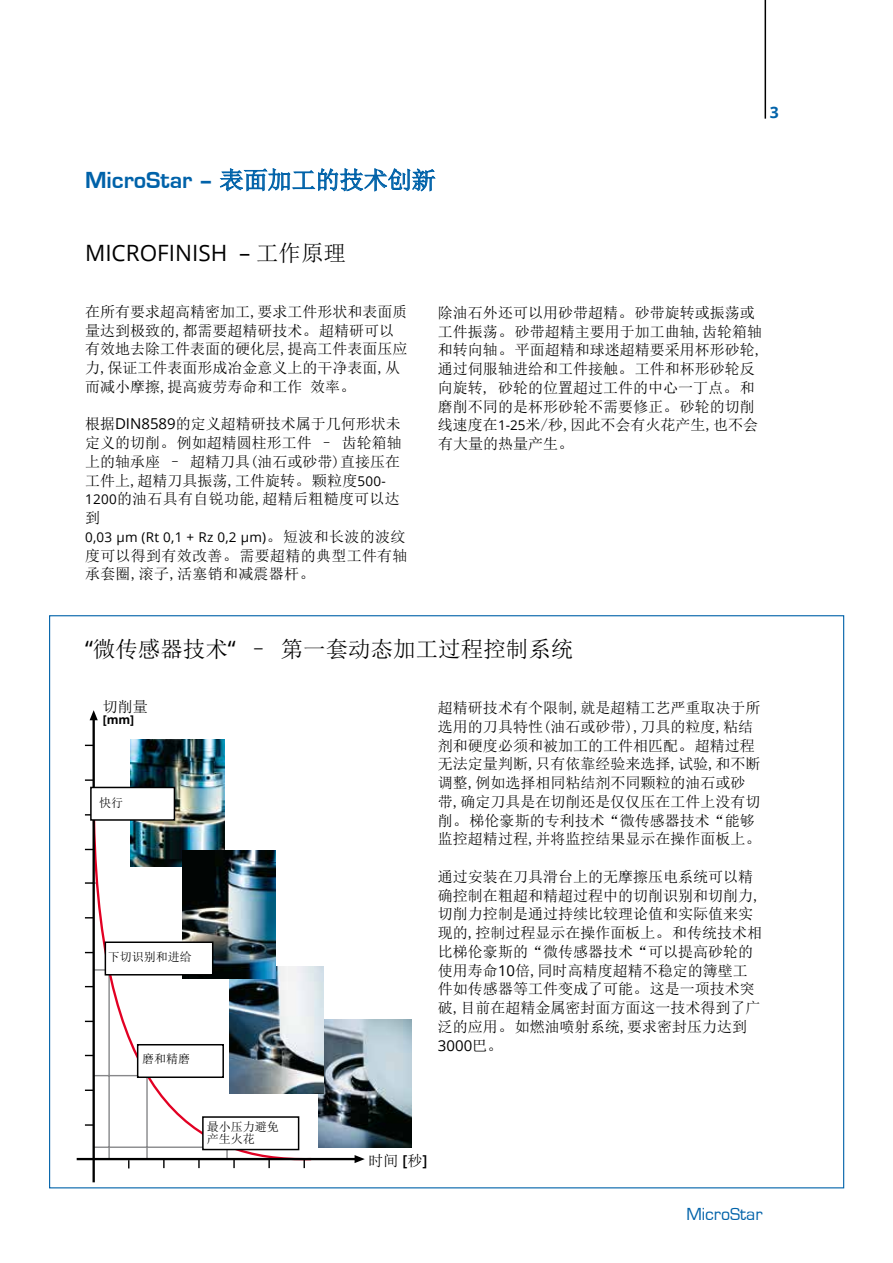
<style>
.page{position:relative;width:893px;height:1263px;background:#fff}
.page>*{position:absolute;margin:0;border:0;box-sizing:border-box;transform-origin:0 0}
.t1{font:700 24px "Eurostile";color:#0062a9}
.t2{font:22.5px "Sim Sun";color:#000}
.t3{font:22.5px "Open Sans";color:#000}
.t4{font:18px "Eurostile";color:#0062a9}
.t5{font:700 15.75px "Open Sans";color:#0062a9}
.t6{font:15px/18.8px "Sim Sun";color:#000}
.t7{font:15px/18.8px "Sim Sun";letter-spacing:.02em;color:#000}
.t8{font:15px "Open Sans";color:#000}
.t9{font:13.5px "Open Sans";letter-spacing:.02em;color:#000}
.t10{font:12px/12px "Sim Sun";color:#000}
.t11{font:700 12px "Open Sans";color:#000}
.s1{font-family:"Sim Sun";font-weight:400}
.s2{font-family:"Sim Sun"}
.s3{font-size:16.5px}
.s4{font-family:"Open Sans"}
.s5{font-family:"Open Sans";font-size:13.5px}
.s6{font-family:"Sim Sun";font-size:16.5px}
.s7{font-family:"Sim Sun";font-size:15px}
.s8{font-family:"Open Sans";font-weight:600}
</style>
<div class="page">
<img style="left:318px;top:1020px;width:94px;height:127px">
<img style="left:131px;top:739px;width:94px;height:51px">
<img style="left:91px;top:790px;width:223px;height:372px">
<hr style="left:93px;top:720px;width:2px;height:462px;background:#000">
<svg style="left:90px;top:710px;width:8px;height:10px"></svg>
<hr style="left:77px;top:1158px;width:278px;height:2px;background:#000">
<svg style="left:355px;top:1155px;width:10px;height:8px"></svg>
<svg style="left:268px;top:1160px;width:2px;height:8px"></svg>
<svg style="left:85px;top:882px;width:150px;height:286px"></svg>
<svg style="left:85px;top:779px;width:8px;height:2px"></svg>
<div style="left:91px;top:787px;width:83px;height:33px;background:#fff"></div>
<div style="left:90px;top:787px;width:85px;height:34px;border:2px solid #000"></div>
<div style="left:138px;top:1045px;width:85px;height:32px;background:#fff"></div>
<div style="left:137px;top:1044px;width:87px;height:34px;border:2px solid #000"></div>
<div style="left:203px;top:1117px;width:96px;height:32px;background:#fff"></div>
<div style="left:202px;top:1116px;width:97px;height:34px;border:2px solid #000"></div>
<img style="left:230px;top:966px;width:93px;height:128px">
<img style="left:182px;top:851px;width:94px;height:127px">
<div style="left:105px;top:942px;width:108px;height:33px;background:#fff"></div>
<div style="left:105px;top:941px;width:108px;height:34px;border:2px solid #000"></div>
<hr style="left:765px;top:0;width:1px;height:119px;background:#000">
<h1 class="t1" style="left:85px;top:167px;width:352px">MicroStar – <span class="s1">表面加工的技术创新</span></h1>
<p class="t5" style="left:770px;top:102px;width:10px">3</p>
<h2 class="t3" style="left:85px;top:237px;width:263px">MICROFINISH – <span class="s2">工作原理</span></h2>
<p class="t6" style="left:85px;top:302px;width:324px">在所有要求超高精密加工,要求工件形状和表面质量达到极致的,都需要超精研技术<span class="s3">。</span>超精研可以有效地去除工件表面的硬化层,提高工件表面压应力,保证工件表面形成冶金意义上的干净表面,从而减小摩擦,提高疲劳寿命和工作 效率<span class="s3">。</span></p>
<p class="t6" style="left:85px;top:415px;width:318px">根据<span class="s4">DIN8589</span>的定义超精研技术属于几何形状未定义的切削<span class="s3">。</span>例如超精圆柱形工件 – 齿轮箱轴上的轴承座 – 超精刀具(油石或砂带)直接压在工件上,超精刀具振荡,工件旋转<span class="s3">。</span>颗粒度<span class="s5">500-<br>1200</span>的油石具有自锐功能,超精后粗糙度可以达到</p>
<p class="t9" style="left:85px;top:528px;width:322px">0,03 µm (Rt 0,1 + Rz 0,2 µm)<span class="s6">。</span><span class="s7">短波和长波的波纹</span></p>
<p class="t7" style="left:85px;top:546px;width:324px">度可以得到有效改善<span class="s3">。</span>需要超精的典型工件有轴承套圈,滚子,活塞销和减震器杆<span class="s3">。</span></p>
<p class="t6" style="left:438px;top:303px;width:326px">除油石外还可以用砂带超精<span class="s3">。</span>砂带旋转或振荡或工件振荡<span class="s3">。</span>砂带超精主要用于加工曲轴,齿轮箱轴和转向轴<span class="s3">。</span>平面超精和球迷超精要采用杯形砂轮,通过伺服轴进给和工件接触<span class="s3">。</span>工件和杯形砂轮反向旋转, 砂轮的位置超过工件的中心一丁点<span class="s3">。</span>和磨削不同的是杯形砂轮不需要修正<span class="s3">。</span>砂轮的切削线速度在<span class="s5">1-25</span>米/秒,因此不会有火花产生,也不会有大量的热量产生<span class="s3">。</span></p>
<h2 class="t2" style="left:85px;top:638px;width:490px"><span class="s4">“</span>微传感器技术<span class="s4">“</span> – 第一套动态加工过程控制系统</h2>
<p class="t6" style="left:103px;top:697px;width:46px">切削量</p>
<p class="t11" style="left:103px;top:711px;width:33px">[mm]</p>
<p class="t10" style="left:99px;top:796px;width:25px">快行</p>
<p class="t10" style="left:108px;top:950px;width:85px">下切识别和进给</p>
<p class="t10" style="left:142px;top:1053px;width:49px">磨和精磨</p>
<p class="t10" style="left:207px;top:1120px;width:73px">最小压力避免产生火花</p>
<p class="t6" style="left:438px;top:698px;width:325px">超精研技术有个限制,就是超精工艺严重取决于所选用的刀具特性(油石或砂带),刀具的粒度,粘结剂和硬度必须和被加工的工件相匹配<span class="s3">。</span>超精过程无法定量判断,只有依靠经验来选择,试验,和不断调整,例如选择相同粘结剂不同颗粒的油石或砂带,确定刀具是在切削还是仅仅压在工件上没有切削<span class="s3">。</span>梯伦豪斯的专利技术“微传感器技术“能够监控超精过程,并将监控结果显示在操作面板上<span class="s3">。</span></p>
<p class="t6" style="left:438px;top:867px;width:326px">通过安装在刀具滑台上的无摩擦压电系统可以精确控制在粗超和精超过程中的切削识别和切削力,切削力控制是通过持续比较理论值和实际值来实现的,控制过程显示在操作面板上<span class="s3">。</span>和传统技术相比梯伦豪斯的“微传感器技术“可以提高砂轮的使用寿命<span class="s4">10</span>倍,同时高精度超精不稳定的簿壁工件如传感器等工件变成了可能<span class="s3">。</span>这是一项技术突破,目前在超精金属密封面方面这一技术得到了广泛的应用<span class="s3">。</span>如燃油喷射系统,要求密封压力达到</p>
<p class="t8" style="left:438px;top:1035px;width:67px">3000<span class="s2">巴</span><span class="s6">。</span></p>
<p class="t6" style="left:369px;top:1152px;width:60px">时间 <span class="s8">[</span>秒<span class="s8">]</span></p>
<p class="t4" style="left:686px;top:1204px;width:78px">MicroStar</p>
</div>
